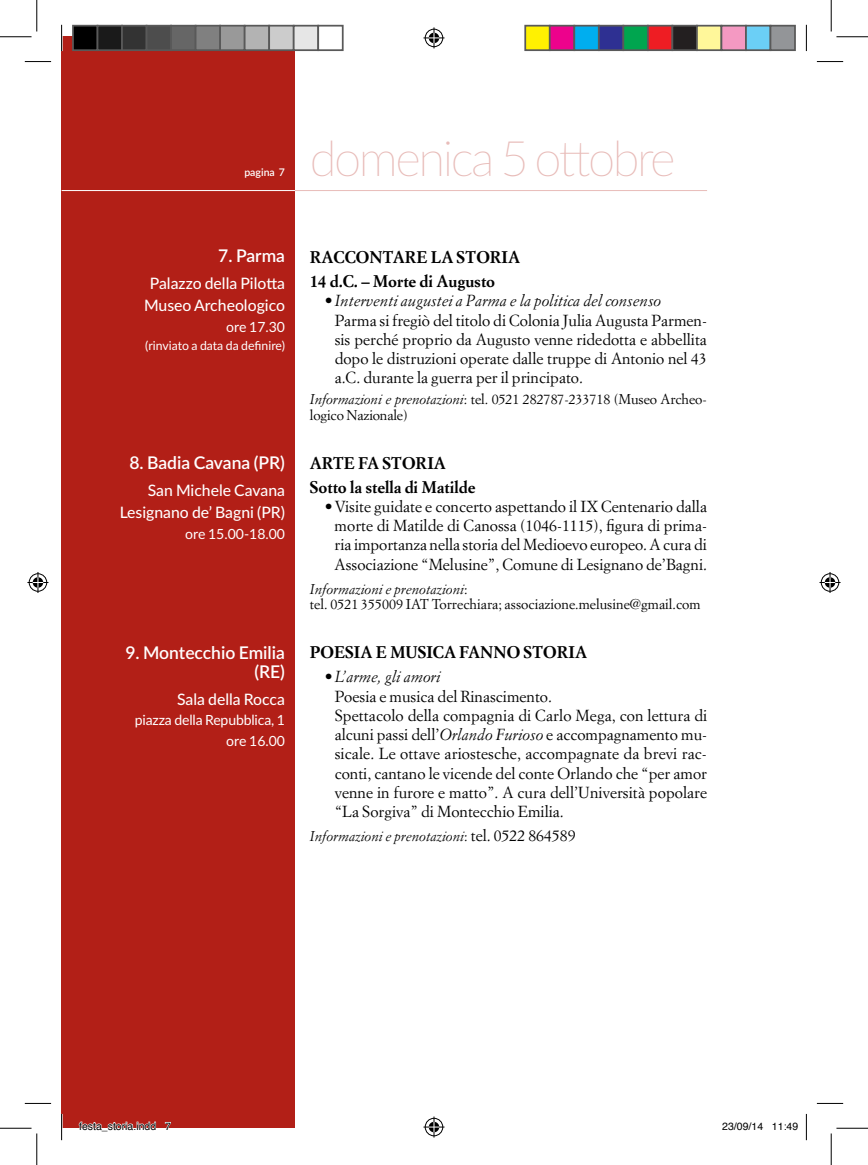
<style>
.page{position:relative;width:868px;height:1165px;background:#fff}
.page>*{position:absolute;margin:0;border:0;box-sizing:border-box;transform-origin:0 0}
.t1{font:100 49px "Lato";letter-spacing:-.05em;color:#e8bcb9}
.t2{font:600 17.5px/19.2px "Lato";color:#fff;text-align:right}
.t3{font:700 16.62px/24.2px "Simoncini Garamond Std";color:#000}
.t4{font:15.75px/19.2px "Simoncini Garamond Std";color:#000}
.t5{font:500 15.75px/22.2px "Lato";color:#fff;text-align:center}
.t6{font:14px/15.8px "Simoncini Garamond Std";color:#000}
.t7{font:14px/20.3px "Lato";letter-spacing:-.01em;color:#fff;text-align:right}
.t8{font:italic 14px "Simoncini Garamond Std";color:#000}
.t9{font:12.25px "Lato";color:#fff}
.t10{font:10.5px "Helvetica";color:#000}
.t11{font:600 10.5px "Lato";color:#fff}
.s1{font-style:italic}
.s2{font-style:normal}
.s3{font-style:normal;font-size:15.75px}
</style>
<div class="page">
<div style="left:62px;top:37px;width:233px;height:1091px;background:#b21f17"></div>
<hr style="left:62px;top:190px;width:233px;height:1px;background:#fff">
<hr style="left:295px;top:190px;width:411px;height:1px;background:#e8bcb9">
<hr style="left:60px;top:25px;width:3px;height:26px;background:#fff">
<hr style="left:60px;top:1114px;width:3px;height:26px;background:#fff">
<svg style="left:25px;top:61px;width:26px;height:1px"></svg>
<svg style="left:816px;top:61px;width:26px;height:1px"></svg>
<svg style="left:25px;top:1103px;width:26px;height:1px"></svg>
<svg style="left:816px;top:1103px;width:26px;height:1px"></svg>
<svg style="left:61px;top:25px;width:1px;height:26px"></svg>
<svg style="left:61px;top:1114px;width:1px;height:26px"></svg>
<svg style="left:805px;top:25px;width:1px;height:26px"></svg>
<svg style="left:805px;top:1114px;width:1px;height:26px"></svg>
<hr style="left:0;top:36px;width:32px;height:1px;background:#000">
<hr style="left:836px;top:36px;width:31px;height:1px;background:#000">
<hr style="left:0;top:1128px;width:32px;height:1px;background:#000">
<hr style="left:836px;top:1128px;width:31px;height:1px;background:#000">
<hr style="left:36px;top:0;width:1px;height:32px;background:#000">
<hr style="left:36px;top:1133px;width:1px;height:32px;background:#000">
<hr style="left:830px;top:0;width:1px;height:32px;background:#000">
<hr style="left:830px;top:1133px;width:1px;height:32px;background:#000">
<svg style="left:423px;top:27px;width:21px;height:21px"></svg>
<svg style="left:423px;top:1116px;width:21px;height:21px"></svg>
<svg style="left:27px;top:572px;width:21px;height:21px"></svg>
<svg style="left:819px;top:572px;width:21px;height:21px"></svg>
<div style="left:73px;top:26px;width:24px;height:24px;background:#000"></div>
<div style="left:72px;top:25px;width:26px;height:26px;border:2px solid #595959"></div>
<div style="left:97px;top:26px;width:25px;height:24px;background:#1a1a1a"></div>
<div style="left:97px;top:25px;width:26px;height:26px;border:2px solid #595959"></div>
<div style="left:122px;top:26px;width:24px;height:24px;background:#333"></div>
<div style="left:121px;top:25px;width:26px;height:26px;border:2px solid #595959"></div>
<div style="left:146px;top:26px;width:25px;height:24px;background:#4d4d4d"></div>
<div style="left:146px;top:25px;width:26px;height:26px;border:2px solid #595959"></div>
<div style="left:171px;top:26px;width:24px;height:24px;background:#666"></div>
<div style="left:170px;top:25px;width:26px;height:26px;border:2px solid #595959"></div>
<div style="left:195px;top:26px;width:25px;height:24px;background:#808080"></div>
<div style="left:195px;top:25px;width:26px;height:26px;border:2px solid #595959"></div>
<div style="left:220px;top:26px;width:24px;height:24px;background:#999"></div>
<div style="left:219px;top:25px;width:26px;height:26px;border:2px solid #595959"></div>
<div style="left:244px;top:26px;width:25px;height:24px;background:#b3b3b3"></div>
<div style="left:244px;top:25px;width:26px;height:26px;border:2px solid #595959"></div>
<div style="left:269px;top:26px;width:24px;height:24px;background:#ccc"></div>
<div style="left:268px;top:25px;width:26px;height:26px;border:2px solid #595959"></div>
<div style="left:293px;top:26px;width:25px;height:24px;background:#e6e6e6"></div>
<div style="left:293px;top:25px;width:26px;height:26px;border:2px solid #595959"></div>
<div style="left:317px;top:25px;width:26px;height:26px;border:2px solid #595959"></div>
<div style="left:525px;top:26px;width:24px;height:24px;background:#fff101"></div>
<div style="left:524px;top:25px;width:26px;height:26px;border:2px solid #595959"></div>
<div style="left:549px;top:26px;width:25px;height:24px;background:#ed028c"></div>
<div style="left:548px;top:25px;width:27px;height:26px;border:2px solid #595959"></div>
<div style="left:574px;top:26px;width:24px;height:24px;background:#00aeef"></div>
<div style="left:573px;top:25px;width:26px;height:26px;border:2px solid #595959"></div>
<div style="left:598px;top:26px;width:25px;height:24px;background:#2e3092"></div>
<div style="left:597px;top:25px;width:27px;height:26px;border:2px solid #595959"></div>
<div style="left:623px;top:26px;width:24px;height:24px;background:#00a54f"></div>
<div style="left:622px;top:25px;width:26px;height:26px;border:2px solid #595959"></div>
<div style="left:647px;top:26px;width:25px;height:24px;background:#ee1d23"></div>
<div style="left:646px;top:25px;width:27px;height:26px;border:2px solid #595959"></div>
<div style="left:672px;top:26px;width:24px;height:24px;background:#231f20"></div>
<div style="left:671px;top:25px;width:26px;height:26px;border:2px solid #595959"></div>
<div style="left:696px;top:26px;width:25px;height:24px;background:#fff79a"></div>
<div style="left:695px;top:25px;width:27px;height:26px;border:2px solid #595959"></div>
<div style="left:721px;top:26px;width:24px;height:24px;background:#f499c2"></div>
<div style="left:720px;top:25px;width:26px;height:26px;border:2px solid #595959"></div>
<div style="left:745px;top:26px;width:25px;height:24px;background:#6bcff6"></div>
<div style="left:744px;top:25px;width:27px;height:26px;border:2px solid #595959"></div>
<div style="left:770px;top:26px;width:24px;height:24px;background:#939598"></div>
<div style="left:769px;top:25px;width:26px;height:26px;border:2px solid #595959"></div>
<svg style="left:78px;top:1121px;width:78px;height:7px"></svg>
<svg style="left:165px;top:1122px;width:6px;height:6px"></svg>
<p class="t11" style="left:244px;top:164px;width:42px">pagina 7</p>
<h1 class="t1" style="left:310px;top:125px;width:367px">domenica 5 ottobre</h1>
<p class="t2" style="left:218px;top:245px;width:68px">7. Parma</p>
<p class="t5" style="left:144px;top:271px;width:142px">Palazzo della Pilotta<br>Museo Archeologico</p>
<p class="t7" style="left:226px;top:316px;width:60px">ore 17.30</p>
<p class="t9" style="left:145px;top:337px;width:141px">(rinviato a data da definire)</p>
<p class="t2" style="left:129px;top:452px;width:157px">8. Badia Cavana (PR)</p>
<p class="t5" style="left:120px;top:479px;width:167px;text-align:right">San Michele Cavana<br>Lesignano de’ Bagni (PR)</p>
<p class="t7" style="left:185px;top:523px;width:101px">ore 15.00-18.00</p>
<p class="t2" style="left:125px;top:642px;width:161px">9. Montecchio Emilia (RE)</p>
<p class="t5" style="left:177px;top:688px;width:109px">Sala della Rocca</p>
<p class="t7" style="left:135px;top:710px;width:152px">piazza della Repubblica, 1 ore 16.00</p>
<p class="t3" style="left:310px;top:245px;width:212px">RACCONTARE LA STORIA<br>14 d.C. – Morte di Augusto</p>
<p class="t4" style="left:334px;top:291px;width:374px;text-indent:-10px">• <span class="s1">Interventi augustei a Parma e la politica del consenso </span>Parma si fregiò del titolo di Colonia Julia Augusta Parmen&shy;sis perché proprio da Augusto venne ridedotta e abbellita dopo le distruzioni operate dalle truppe di Antonio nel 43 a.C. durante la guerra per il principato.</p>
<p class="t6" style="left:310px;top:391px;width:398px"><span class="s1">Informazioni e prenotazioni</span>: tel. 0521 282787-233718 (Museo Archeo&shy;logico Nazionale)</p>
<p class="t3" style="left:310px;top:451px;width:167px">ARTE FA STORIA<br>Sotto la stella di Matilde</p>
<p class="t4" style="left:334px;top:496px;width:374px;text-align:justify;text-indent:-10px">• Visite guidate e concerto aspettando il IX Centenario dalla morte di Matilde di Canossa (1046-1115), figura di prima&shy;ria importanza nella storia del Medioevo europeo. A cura di Associazione “Melusine”, Comune di Lesignano de’Bagni.</p>
<p class="t6" style="left:310px;top:581px;width:392px"><span class="s1">Informazioni e prenotazioni</span>:<br>tel. 0521 355009 IAT Torrechiara; associazione.melusine@gmail.com</p>
<p class="t3" style="left:310px;top:641px;width:278px">POESIA E MUSICA FANNO STORIA</p>
<p class="t4" style="left:334px;top:667px;width:374px;text-indent:-10px">• <span class="s1">L’arme, gli amori<br></span>Poesia e musica del Rinascimento.<br>Spettacolo della compagnia di Carlo Mega, con lettura di alcuni passi dell’<span class="s1">Orlando Furioso</span> e accompagnamento mu&shy;sicale. Le ottave ariostesche, accompagnate da brevi rac&shy;conti, cantano le vicende del conte Orlando che “per amor venne in furore e matto”. A cura dell’Università popolare “La Sorgiva” di Montecchio Emilia.</p>
<p class="t8" style="left:310px;top:828px;width:267px">Informazioni e prenotazioni<span class="s2">:</span> <span class="s3">tel. 0522 864589</span></p>
<p class="t10" style="left:79px;top:1118px;width:93px">festa_storia.indd 7</p>
<p class="t10" style="left:722px;top:1118px;width:77px">23/09/14 11:49</p>
</div>
